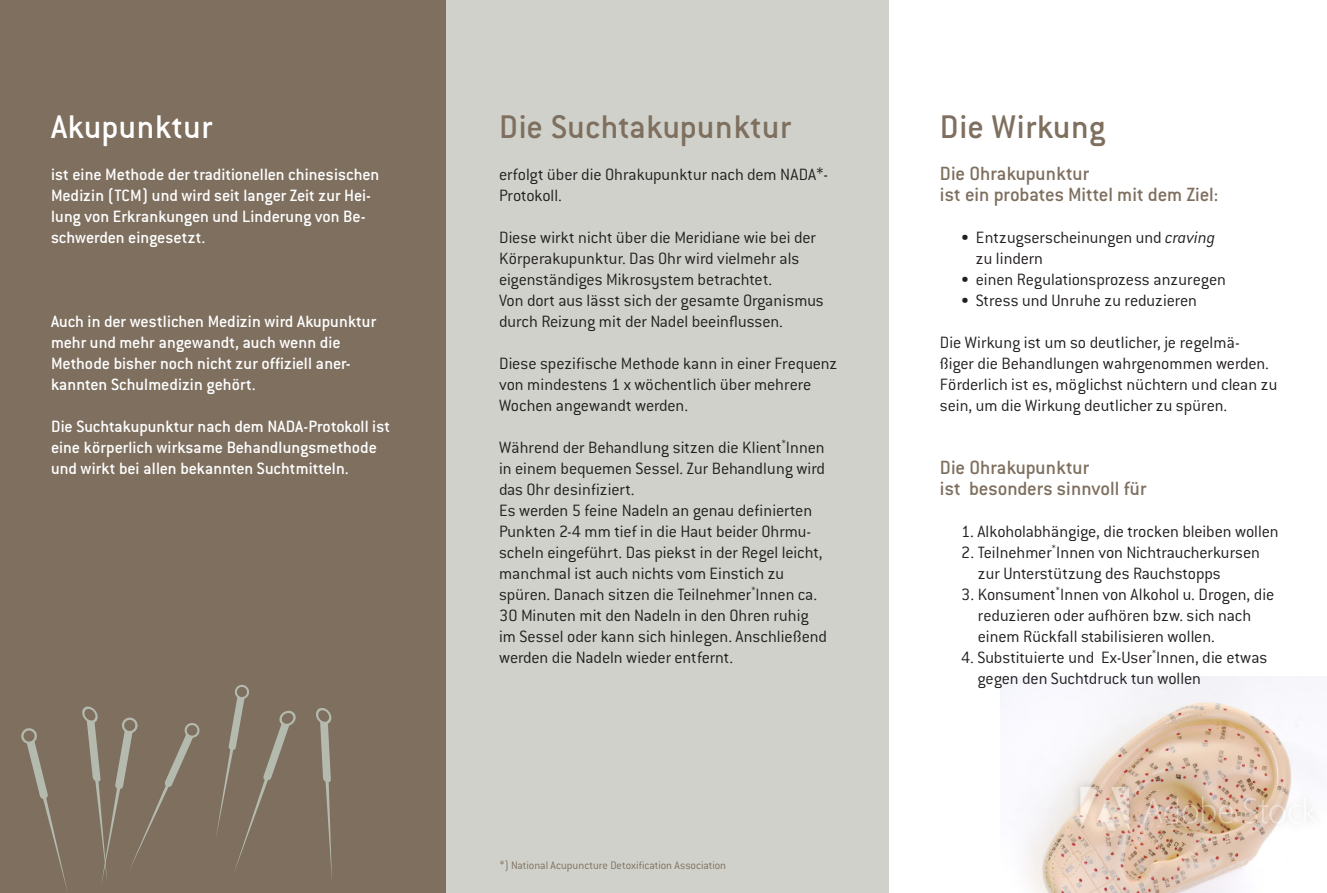
<style>
.page{position:relative;width:1327px;height:893px;background:#fff}
.page>*{position:absolute;margin:0;border:0;box-sizing:border-box;transform-origin:0 0}
.t1{font:500 36px "Conduit ITC";letter-spacing:.015em;color:#7e6f5f}
.t2{font:500 36px "Conduit ITC";letter-spacing:.02em;color:#fff}
.t3{font:500 21px/21px "Conduit ITC";color:#7e6f5f}
.t4{font:300 18px/21px "Conduit ITC";letter-spacing:-.005em;color:#231f20}
.t5{font:500 18px/21px "Conduit ITC";letter-spacing:-.005em;color:#fff}
.t6{font:300 12px "Conduit ITC";letter-spacing:-.005em;color:#7e6f5f}
.s1{font-style:italic}
</style>
<div class="page">
<div style="left:0;top:0;width:446px;height:893px;background:#7e6f5f"></div>
<div style="left:446px;top:0;width:443px;height:893px;background:#cfd1ca"></div>
<img style="left:1001px;top:677px;width:313px;height:216px">
<svg style="left:316px;top:708px;width:16px;height:171px"></svg>
<svg style="left:21px;top:728px;width:47px;height:163px"></svg>
<svg style="left:216px;top:684px;width:80px;height:187px"></svg>
<svg style="left:82px;top:706px;width:118px;height:176px"></svg>
<h1 class="t2" style="left:51px;top:107px;width:163px">Akupunktur</h1>
<p class="t5" style="left:51px;top:164px;width:330px">ist eine Methode der traditionellen chinesischen Medizin (TCM) und wird seit langer Zeit zur Hei&shy;lung von Erkrankungen und Linderung von Be&shy;schwerden eingesetzt.</p>
<p class="t5" style="left:51px;top:311px;width:327px">Auch in der westlichen Medizin wird Akupunktur mehr und mehr angewandt, auch wenn die Methode bisher noch nicht zur offiziell aner&shy;kannten Schulmedizin gehört.</p>
<p class="t5" style="left:51px;top:416px;width:341px">Die Suchtakupunktur nach dem NADA-Protokoll ist eine körperlich wirksame Behandlungsmethode und wirkt bei allen bekannten Suchtmitteln.</p>
<h1 class="t1" style="left:499px;top:107px;width:293px">Die Suchtakupunktur</h1>
<p class="t4" style="left:499px;top:164px;width:331px">erfolgt über die Ohrakupunktur nach dem NADA*-<br>Protokoll.</p>
<p class="t4" style="left:499px;top:227px;width:326px">Diese wirkt nicht über die Meridiane wie bei der Körperakupunktur. Das Ohr wird vielmehr als eigenständiges Mikrosystem betrachtet.<br>Von dort aus lässt sich der gesamte Organismus durch Reizung mit der Nadel beeinflussen.</p>
<p class="t4" style="left:499px;top:353px;width:340px">Diese spezifische Methode kann in einer Frequenz von mindestens 1 x wöchentlich über mehrere<br>Wochen angewandt werden.</p>
<p class="t4" style="left:499px;top:437px;width:329px">Während der Behandlung sitzen die Klient<sup>*</sup>Innen in einem bequemen Sessel. Zur Behandlung wird das Ohr desinfiziert.<br>Es werden 5 feine Nadeln an genau definierten Punkten 2-4 mm tief in die Haut beider Ohrmu&shy;scheln eingeführt. Das piekst in der Regel leicht, manchmal ist auch nichts vom Einstich zu spüren. Danach sitzen die Teilnehmer<sup>*</sup>Innen ca.<br>30 Minuten mit den Nadeln in den Ohren ruhig im Sessel oder kann sich hinlegen. Anschließend werden die Nadeln wieder entfernt.</p>
<p class="t6" style="left:500px;top:859px;width:228px">*) National Acupuncture Detoxification Association</p>
<h1 class="t1" style="left:940px;top:107px;width:167px">Die Wirkung</h1>
<p class="t3" style="left:940px;top:163px;width:280px">Die Ohrakupunktur<br>ist ein probates Mittel mit dem Ziel:</p>
<p class="t4" style="left:976px;top:227px;width:241px;text-indent:-15px">• Entzugserscheinungen und <span class="s1">craving </span>zu lindern</p>
<p class="t4" style="left:961px;top:269px;width:266px">• einen Regulationsprozess anzuregen</p>
<p class="t4" style="left:961px;top:290px;width:237px">• Stress und Unruhe zu reduzieren</p>
<p class="t4" style="left:940px;top:332px;width:339px">Die Wirkung ist um so deutlicher, je regelmä&shy;ßiger die Behandlungen wahrgenommen werden.<br>Förderlich ist es, möglichst nüchtern und clean zu sein, um die Wirkung deutlicher zu spüren.</p>
<p class="t3" style="left:940px;top:457px;width:208px">Die Ohrakupunktur<br>ist besonders sinnvoll für</p>
<p class="t4" style="left:961px;top:521px;width:319px">1. Alkoholabhängige, die trocken bleiben wollen</p>
<p class="t4" style="left:978px;top:542px;width:284px;text-indent:-17px">2. Teilnehmer<sup>*</sup>Innen von Nichtraucherkursen zur Unterstützung des Rauchstopps</p>
<p class="t4" style="left:978px;top:584px;width:298px;text-indent:-17px">3. Konsument<sup>*</sup>Innen von Alkohol u. Drogen, die reduzieren oder aufhören bzw. sich nach einem Rückfall stabilisieren wollen.</p>
<p class="t4" style="left:977px;top:647px;width:291px;text-indent:-16px">4. Substituierte und Ex-User<sup>*</sup>Innen, die etwas gegen den Suchtdruck tun wollen</p>
</div>
